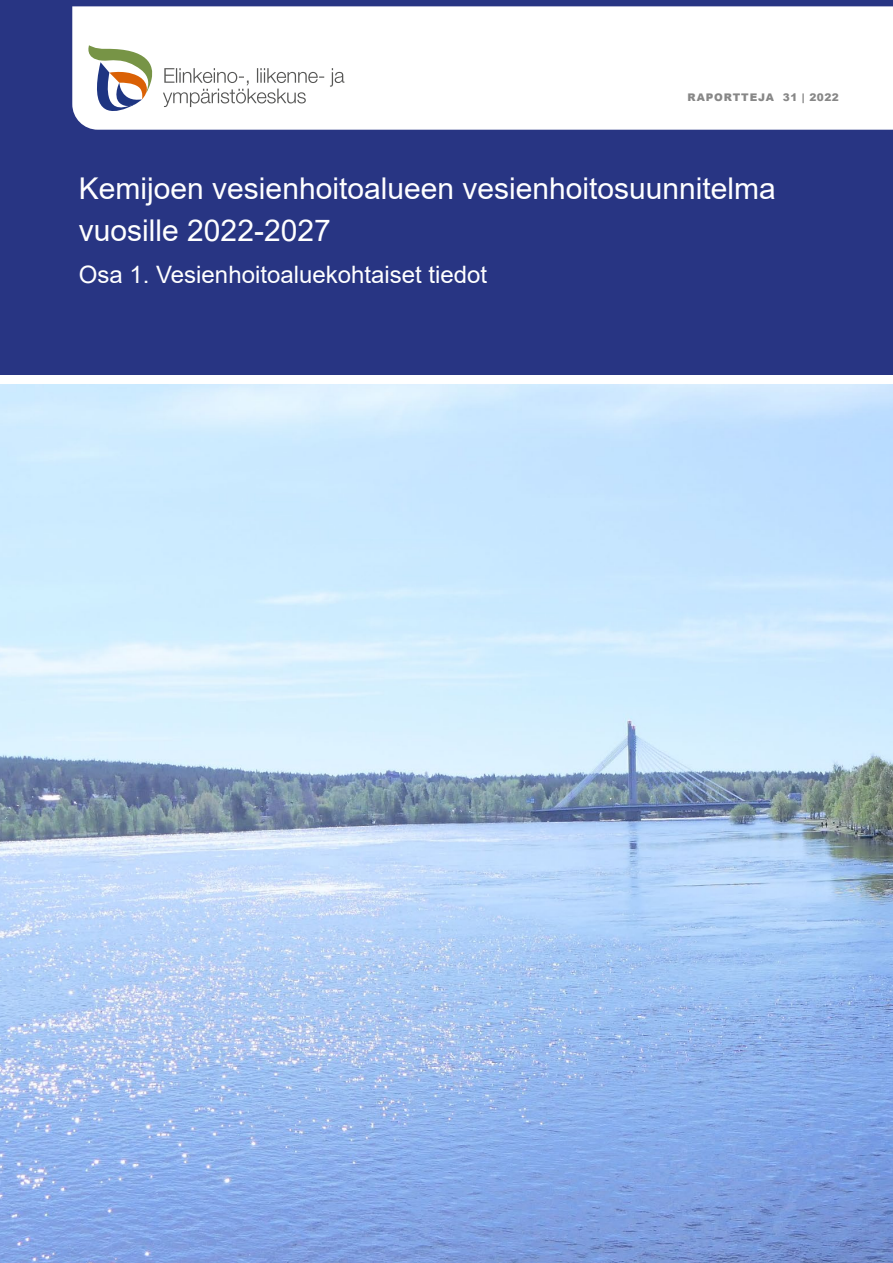
<style>
.page{position:relative;width:893px;height:1263px;background:#fff}
.page>*{position:absolute;margin:0;border:0;box-sizing:border-box;transform-origin:0 0}
.Leipis_eka_kpl{font:30px "Arial";color:#fff}
.Leipis_eka_kpl-2{font:24px "Arial";color:#fff}
.sarjatunnus{font:900 10.5px "Arial";letter-spacing:.085em;color:#878787}
</style>
<div class="page">
<div style="left:0;top:0;width:893px;height:374px;background:#283583"></div>
<div style="left:72px;top:6px;width:821px;height:124px;background:#fff"></div>
<svg style="left:330px;top:68px;width:14px;height:19px"></svg>
<svg style="left:163px;top:68px;width:161px;height:39px;background:#e2e2e1"></svg>
<svg style="left:84px;top:45px;width:70px;height:70px;background:#c4c3bb"></svg>
<img style="left:0;top:385px;width:893px;height:878px">
<p class="sarjatunnus" style="left:688px;top:90px;width:153px">RAPORTTEJA 31 | 2022</p>
<p class="Leipis_eka_kpl" style="left:79px;top:168px;width:698px">Kemijoen vesienhoitoalueen vesienhoitosuunnitelma</p>
<p class="Leipis_eka_kpl" style="left:79px;top:210px;width:253px">vuosille 2022-2027</p>
<p class="Leipis_eka_kpl-2" style="left:79px;top:258px;width:410px">Osa 1. Vesienhoitoaluekohtaiset tiedot</p>
</div>
